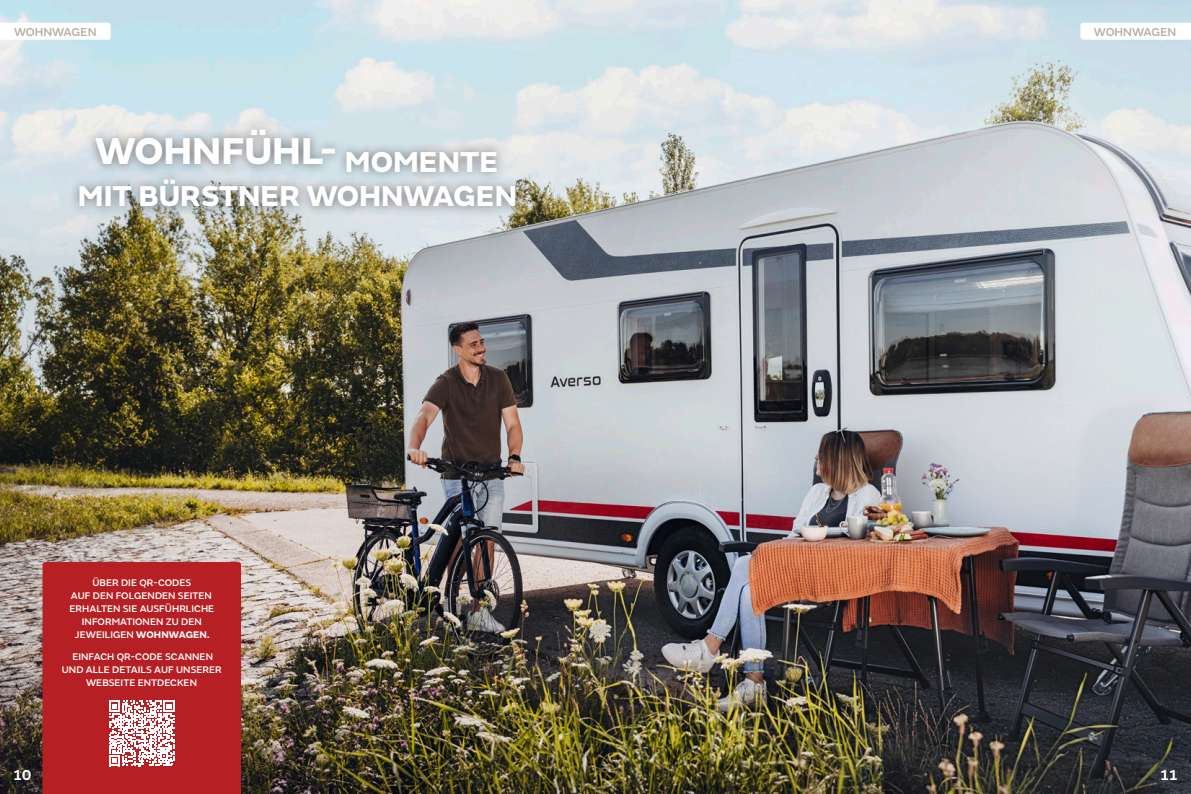
<style>
.page{position:relative;width:1191px;height:794px;background:#fff}
.page>*{position:absolute;margin:0;border:0;box-sizing:border-box;transform-origin:0 0}
.t1{font:800 39px "FS Emeric";color:#fff}
.t2{font:800 30px "FS Emeric";color:#fff}
.t3{font:600 15px "FS Emeric";color:#fff}
.t4{font:500 12px "FS Emeric";color:#b8ada2}
.t5{font:500 10px/13px "FS Emeric";letter-spacing:.005em;color:#fff;text-align:center}
.s1{font-weight:700}
</style>
<div class="page">
<img style="left:0;top:0;width:1191px;height:794px">
<svg style="left:1080px;top:23px;width:111px;height:17px"></svg>
<svg style="left:0;top:23px;width:111px;height:17px"></svg>
<div style="left:43px;top:562px;width:198px;height:232px;background:#b62024"></div>
<svg style="left:109px;top:700px;width:66px;height:66px"></svg>
<div style="left:86px;top:119px;width:259px;height:56px;background:#231f20;opacity:.55"></div>
<div style="left:336px;top:141px;width:171px;height:41px;background:#231f20;opacity:.55"></div>
<div style="left:69px;top:170px;width:457px;height:47px;background:#231f20;opacity:.55"></div>
<p class="t4" style="left:14px;top:23px;width:84px">WOHNWAGEN</p>
<p class="t4" style="left:1094px;top:23px;width:84px">WOHNWAGEN</p>
<h1 class="t1" style="left:95px;top:120px;width:404px">WOHNFÜHL- <sub>MOMENTE</sub></h1>
<h2 class="t2" style="left:78px;top:172px;width:440px">MIT BÜRSTNER WOHNWAGEN</h2>
<p class="t5" style="left:69px;top:576px;width:146px">ÜBER DIE QR-CODES<br>AUF DEN FOLGENDEN SEITEN<br>ERHALTEN SIE AUSFÜHRLICHE<br>INFORMATIONEN ZU DEN<br>JEWEILIGEN <span class="s1">WOHNWAGEN.</span></p>
<p class="t5" style="left:62px;top:649px;width:162px">EINFACH QR-CODE SCANNEN<br>UND ALLE DETAILS AUF UNSERER<br>WEBSEITE ENTDECKEN</p>
<h3 class="t3" style="left:13px;top:763px;width:20px">10</h3>
<h3 class="t3" style="left:1159px;top:763px;width:20px">11</h3>
</div>
